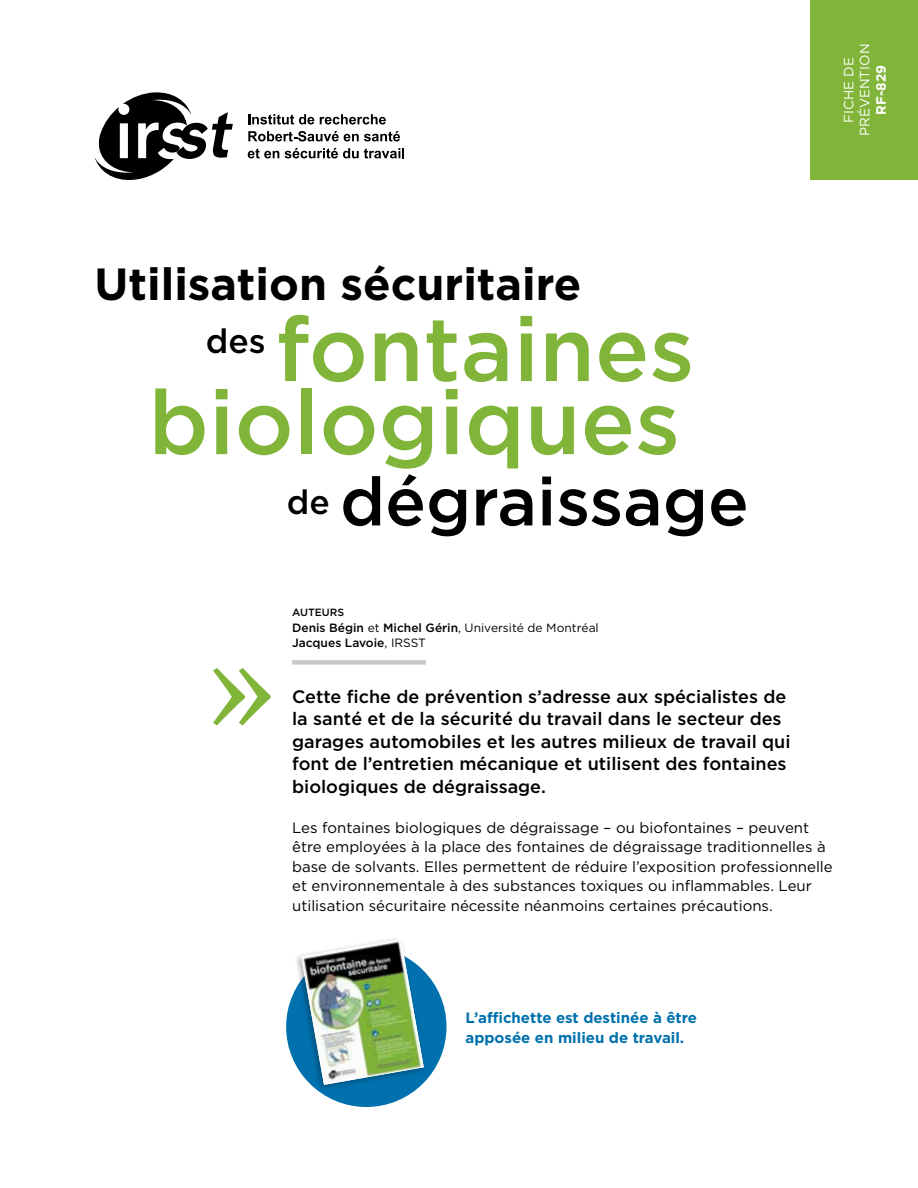
<style>
.page{position:relative;width:918px;height:1188px;background:#fff}
.page>*{position:absolute;margin:0;border:0;box-sizing:border-box;transform-origin:0 0}
.t1{font:500 90px/73.1px "Gotham HTF";color:#80b539;text-align:right}
.t2{font:500 67.5px "Gotham HTF";color:#000}
.t3{font:700 45px "Gotham HTF";color:#000}
.t4{font:500 33.75px "Gotham HTF";color:#000}
.t5{font:500 18px/22.5px "Gotham HTF";color:#000}
.t6{font:15px/19.5px "Gotham HTF";color:#000}
.t7{font:700 15px/19.5px "Gotham HTF";color:#0071ae}
.t8{font:13.5px/16.2px "Gotham HTF";color:#fff;text-align:center}
.t9{font:500 12px/14.4px "Gotham HTF";color:#000}
.t10{font:500 10.5px "Gotham HTF";color:#000}
.s1{font-weight:700}
.s2{font-weight:400}
</style>
<div class="page">
<svg style="left:213px;top:668px;width:58px;height:57px"></svg>
<div style="left:292px;top:660px;width:134px;height:5px;background:#c7c8ca"></div>
<div style="left:286px;top:947px;width:161px;height:160px;background:#0071ae;border-radius:50%"></div>
<div style="left:294px;top:936px;width:133px;height:156px;background:#000;opacity:.3"></div>
<img style="left:301px;top:939px;width:123px;height:146px">
<svg style="left:94px;top:92px;width:139px;height:88px"></svg>
<svg style="left:248px;top:114px;width:66px;height:10px"></svg>
<svg style="left:320px;top:114px;width:66px;height:10px"></svg>
<svg style="left:248px;top:131px;width:152px;height:10px"></svg>
<svg style="left:248px;top:148px;width:31px;height:10px"></svg>
<svg style="left:285px;top:148px;width:119px;height:10px"></svg>
<div style="left:810px;top:0;width:108px;height:180px;background:#80b539"></div>
<p class="t8" style="left:840px;top:136px;width:94px;rotate:-90deg">FICHE DE<br>PRÉVENTION<br><span class="s1">RF-829</span></p>
<p class="t3" style="left:94px;top:258px;width:489px">Utilisation sécuritaire</p>
<p class="t4" style="left:206px;top:322px;width:61px">des</p>
<p class="t1" style="left:149px;top:311px;width:547px">fontaines biologiques</p>
<p class="t2" style="left:287px;top:463px;width:463px"><sup>de</sup> dégraissage</p>
<p class="t10" style="left:292px;top:607px;width:54px">AUTEURS</p>
<p class="t9" style="left:292px;top:621px;width:308px">Denis Bégin <span class="s2">et</span> Michel Gérin<span class="s2">, Université de Montréal<br></span>Jacques Lavoie<span class="s2">, IRSST</span></p>
<p class="t5" style="left:292px;top:685px;width:500px">Cette fiche de prévention s’adresse aux spécialistes de la santé et de la sécurité du travail dans le secteur des garages automobiles et les autres milieux de travail qui font de l’entretien mécanique et utilisent des fontaines biologiques de dégraissage.</p>
<p class="t6" style="left:292px;top:817px;width:542px">Les fontaines biologiques de dégraissage – ou biofontaines – peuvent être employées à la place des fontaines de dégraissage traditionnelles à base de solvants. Elles permettent de réduire l’exposition professionnelle et environnementale à des substances toxiques ou inflammables. Leur utilisation sécuritaire nécessite néanmoins certaines précautions.</p>
<p class="t7" style="left:465px;top:1008px;width:233px">L’affichette est destinée à être apposée en milieu de travail.</p>
</div>
